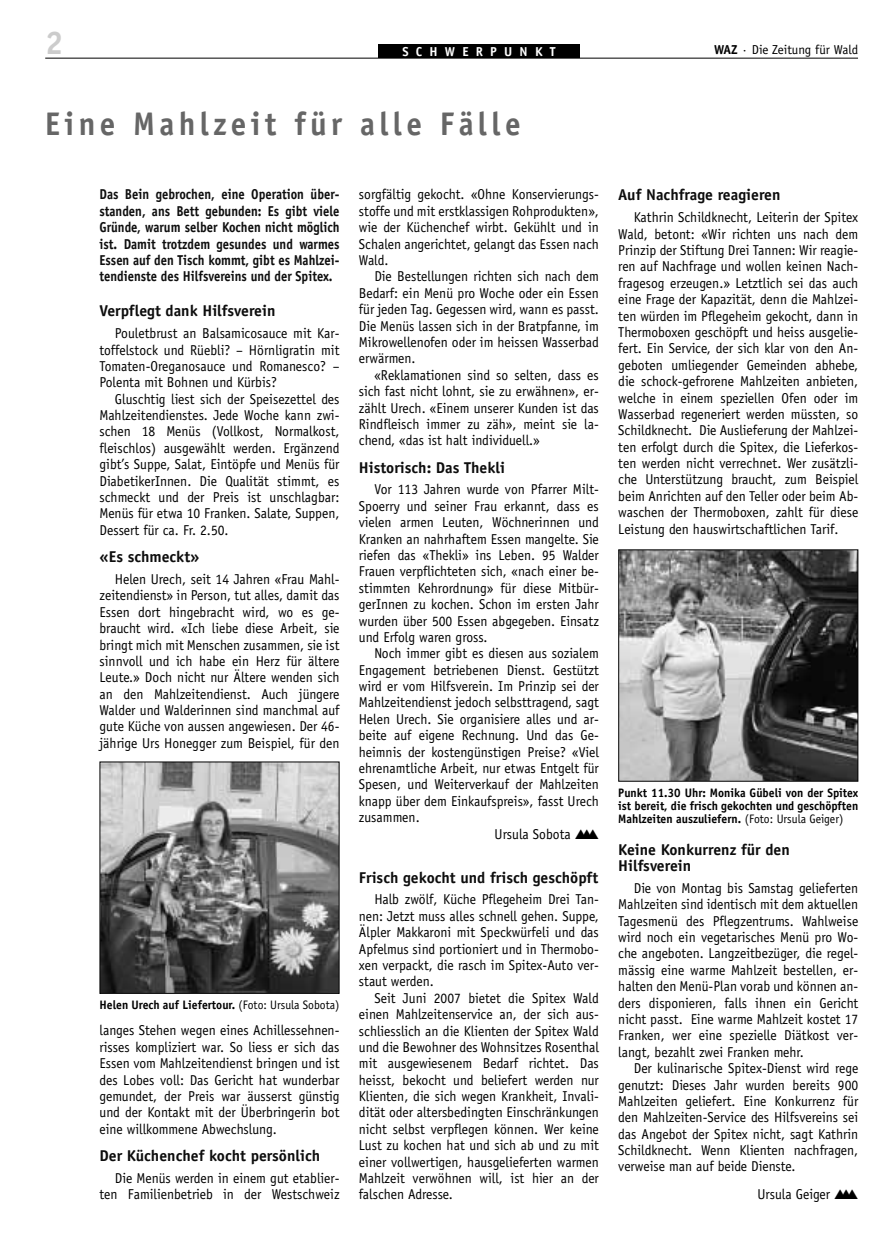
<style>
.page{position:relative;width:893px;height:1253px;background:#fff}
.page>*{position:absolute;margin:0;border:0;box-sizing:border-box;transform-origin:0 0}
.t1{font:700 32.7px "Officina Sans";letter-spacing:.14em;color:#666;scale:.95 1}
.t2{font:700 32.7px "Officina Sans";color:#ccc}
.t3{font:700 15.75px/16.4px "Officina Sans";color:#0d0d0d}
.t4{font:14.4px/16.4px "Officina Sans";color:#000;text-align:justify;scale:.95 1}
.t5{font:700 14.4px/16.4px "Officina Sans";color:#0d0d0d;text-align:justify;scale:.88 1}
.t6{font:12.9px "Officina Sans";color:#000}
.t7{font:700 12.9px "Officina Sans";letter-spacing:.555em;color:#fff}
.t8{font:700 12.3px/12.9px "Officina Sans";color:#000;text-align:justify;scale:.95 1}
.s1{font-weight:700}
.s2{font-weight:400}
</style>
<div class="page">
<hr style="left:45px;top:58px;width:813px;height:1px;background:#000">
<div style="left:378px;top:44px;width:201px;height:14px;background:#000"></div>
<img style="left:620px;top:551px;width:236px;height:228px">
<div style="left:618px;top:549px;width:240px;height:232px;border:1px solid #000"></div>
<img style="left:101px;top:763px;width:236px;height:228px">
<div style="left:99px;top:761px;width:240px;height:232px;border:1px solid #000"></div>
<h1 class="t2" style="left:45px;top:30px;width:20px">2</h1>
<p class="t7" style="left:402px;top:46px;width:154px">SCHWERPUNKT</p>
<p class="t6" style="left:714px;top:45px;width:146px"><span class="s1">WAZ</span> · Die Zeitung für Wald</p>
<h1 class="t1" style="left:45px;top:112px;width:502px">Eine Mahlzeit für alle Fälle</h1>
<p class="t5" style="left:99px;top:188px;width:274px">Das Bein gebrochen, eine Operation über&shy;standen, ans Bett gebunden: Es gibt viele Gründe, warum selber Kochen nicht möglich ist. Damit trotzdem gesundes und warmes Essen auf den Tisch kommt, gibt es Mahlzei&shy;tendienste des Hilfsvereins und der Spitex.</p>
<p class="t3" style="left:99px;top:304px;width:177px">Verpflegt dank Hilfsverein</p>
<p class="t4" style="left:99px;top:326px;width:254px;text-indent:15px">Pouletbrust an Balsamicosauce mit Kar&shy;toffelstock und Rüebli? – Hörnligratin mit Tomaten-Oreganosauce und Romanesco? – Polenta mit Bohnen und Kürbis?</p>
<p class="t4" style="left:99px;top:392px;width:254px;text-indent:15px">Gluschtig liest sich der Speisezettel des Mahlzeitendienstes. Jede Woche kann zwi&shy;schen 18 Menüs (Vollkost, Normalkost, fleischlos) ausgewählt werden. Ergänzend gibt’s Suppe, Salat, Eintöpfe und Menüs für DiabetikerInnen. Die Qualität stimmt, es schmeckt und der Preis ist unschlagbar:<br>Menüs für etwa 10 Franken. Salate, Suppen, Dessert für ca. Fr. 2.50.</p>
<p class="t3" style="left:99px;top:550px;width:101px">«Es schmeckt»</p>
<p class="t4" style="left:99px;top:572px;width:254px;text-indent:15px">Helen Urech, seit 14 Jahren «Frau Mahl&shy;zeitendienst» in Person, tut alles, damit das Essen dort hingebracht wird, wo es ge&shy;braucht wird. «Ich liebe diese Arbeit, sie bringt mich mit Menschen zusammen, sie ist sinnvoll und ich habe ein Herz für ältere Leute.» Doch nicht nur Ältere wenden sich an den Mahlzeitendienst. Auch jüngere Walder und Walderinnen sind manchmal auf gute Küche von aussen angewiesen. Der 46- jährige Urs Honegger zum Beispiel, für den</p>
<p class="t8" style="left:99px;top:999px;width:254px">Helen Urech auf Liefertour. <span class="s2">(Foto: Ursula Sobota)</span></p>
<p class="t4" style="left:99px;top:1023px;width:254px">langes Stehen wegen eines Achillessehnen&shy;risses kompliziert war. So liess er sich das Essen vom Mahlzeitendienst bringen und ist des Lobes voll: Das Gericht hat wunderbar gemundet, der Preis war äusserst günstig und der Kontakt mit der Überbringerin bot eine willkommene Abwechslung.</p>
<p class="t3" style="left:99px;top:1148px;width:222px">Der Küchenchef kocht persönlich</p>
<p class="t4" style="left:99px;top:1171px;width:254px;text-align:right">Die Menüs werden in einem gut etablier&shy;ten Familienbetrieb in der Westschweiz</p>
<p class="t4" style="left:359px;top:188px;width:254px">sorgfältig gekocht. «Ohne Konservierungs&shy;stoffe und mit erstklassigen Rohprodukten», wie der Küchenchef wirbt. Gekühlt und in Schalen angerichtet, gelangt das Essen nach Wald.</p>
<p class="t4" style="left:359px;top:269px;width:254px;text-indent:15px">Die Bestellungen richten sich nach dem Bedarf: ein Menü pro Woche oder ein Essen für jeden Tag. Gegessen wird, wann es passt.<br>Die Menüs lassen sich in der Bratpfanne, im Mikrowellenofen oder im heissen Wasserbad erwärmen.</p>
<p class="t4" style="left:359px;top:368px;width:254px;text-indent:15px">«Reklamationen sind so selten, dass es sich fast nicht lohnt, sie zu erwähnen», er&shy;zählt Urech. «Einem unserer Kunden ist das Rindfleisch immer zu zäh», meint sie la&shy;chend, «das ist halt individuell.»</p>
<p class="t3" style="left:359px;top:460px;width:148px">Historisch: Das Thekli</p>
<p class="t4" style="left:359px;top:482px;width:254px;text-indent:15px">Vor 113 Jahren wurde von Pfarrer Milt-Spoerry und seiner Frau erkannt, dass es vielen armen Leuten, Wöchnerinnen und Kranken an nahrhaftem Essen mangelte. Sie riefen das «Thekli» ins Leben. 95 Walder Frauen verpflichteten sich, «nach einer be&shy;stimmten Kehrordnung» für diese Mitbür&shy;gerInnen zu kochen. Schon im ersten Jahr wurden über 500 Essen abgegeben. Einsatz und Erfolg waren gross.</p>
<p class="t4" style="left:374px;top:646px;width:238px">Noch immer gibt es diesen aus sozialem</p>
<p class="t4" style="left:359px;top:663px;width:254px">Engagement betriebenen Dienst. Gestützt</p>
<p class="t4" style="left:359px;top:679px;width:254px">wird er vom Hilfsverein. Im Prinzip sei der</p>
<p class="t4" style="left:359px;top:695px;width:254px">Mahlzeitendienst jedoch selbsttragend, sagt</p>
<p class="t4" style="left:359px;top:712px;width:254px">Helen Urech. Sie organisiere alles und ar-</p>
<p class="t4" style="left:359px;top:728px;width:254px">beite auf eigene Rechnung. Und das Ge-</p>
<p class="t4" style="left:359px;top:744px;width:254px">heimnis der kostengünstigen Preise? «Viel</p>
<p class="t4" style="left:359px;top:761px;width:254px">ehrenamtliche Arbeit, nur etwas Entgelt für</p>
<p class="t4" style="left:359px;top:777px;width:254px">Spesen, und Weiterverkauf der Mahlzeiten</p>
<p class="t4" style="left:359px;top:794px;width:254px">knapp über dem Einkaufspreis», fasst Urech</p>
<p class="t4" style="left:359px;top:810px;width:65px">zusammen.</p>
<p class="t4" style="left:494px;top:826px;width:111px">Ursula Sobota ▲▲▲</p>
<p class="t3" style="left:359px;top:870px;width:241px">Frisch gekocht und frisch geschöpft</p>
<p class="t4" style="left:359px;top:892px;width:254px;text-indent:15px">Halb zwölf, Küche Pflegeheim Drei Tan&shy;nen: Jetzt muss alles schnell gehen. Suppe, Älpler Makkaroni mit Speckwürfeli und das Apfelmus sind portioniert und in Thermobo&shy;xen verpackt, die rasch im Spitex-Auto ver&shy;staut werden.</p>
<p class="t4" style="left:359px;top:991px;width:254px;text-indent:15px">Seit Juni 2007 bietet die Spitex Wald einen Mahlzeitenservice an, der sich aus&shy;schliesslich an die Klienten der Spitex Wald und die Bewohner des Wohnsitzes Rosenthal mit ausgewiesenem Bedarf richtet. Das heisst, bekocht und beliefert werden nur Klienten, die sich wegen Krankheit, Invali&shy;dität oder altersbedingten Einschränkungen nicht selbst verpflegen können. Wer keine Lust zu kochen hat und sich ab und zu mit einer vollwertigen, hausgelieferten warmen Mahlzeit verwöhnen will, ist hier an der falschen Adresse.</p>
<p class="t3" style="left:618px;top:188px;width:164px">Auf Nachfrage reagieren</p>
<p class="t4" style="left:618px;top:210px;width:254px;text-indent:15px">Kathrin Schildknecht, Leiterin der Spitex Wald, betont: «Wir richten uns nach dem Prinzip der Stiftung Drei Tannen: Wir reagie&shy;ren auf Nachfrage und wollen keinen Nach&shy;fragesog erzeugen.» Letztlich sei das auch eine Frage der Kapazität, denn die Mahlzei&shy;ten würden im Pflegeheim gekocht, dann in Thermoboxen geschöpft und heiss ausgelie&shy;fert. Ein Service, der sich klar von den An&shy;geboten umliegender Gemeinden abhebe, die schock-gefrorene Mahlzeiten anbieten, welche in einem speziellen Ofen oder im Wasserbad regeneriert werden müssten, so Schildknecht. Die Auslieferung der Mahlzei&shy;ten erfolgt durch die Spitex, die Lieferkos&shy;ten werden nicht verrechnet. Wer zusätzli&shy;che Unterstützung braucht, zum Beispiel beim Anrichten auf den Teller oder beim Ab&shy;waschen der Thermoboxen, zahlt für diese Leistung den hauswirtschaftlichen Tarif.</p>
<p class="t8" style="left:618px;top:787px;width:254px">Punkt 11.30 Uhr: Monika Gübeli von der Spitex ist bereit, die frisch gekochten und geschöpften Mahlzeiten auszuliefern. <span class="s2">(Foto: Ursula Geiger)</span></p>
<p class="t3" style="left:618px;top:842px;width:173px">Keine Konkurrenz für den<br>Hilfsverein</p>
<p class="t4" style="left:618px;top:881px;width:254px;text-indent:15px">Die von Montag bis Samstag gelieferten Mahlzeiten sind identisch mit dem aktuellen Tagesmenü des Pflegzentrums. Wahlweise wird noch ein vegetarisches Menü pro Wo&shy;che angeboten. Langzeitbezüger, die regel&shy;mässig eine warme Mahlzeit bestellen, er&shy;halten den Menü-Plan vorab und können an&shy;ders disponieren, falls ihnen ein Gericht nicht passt. Eine warme Mahlzeit kostet 17<br>Franken, wer eine spezielle Diätkost ver&shy;langt, bezahlt zwei Franken mehr.</p>
<p class="t4" style="left:618px;top:1061px;width:254px;text-indent:15px">Der kulinarische Spitex-Dienst wird rege genutzt: Dieses Jahr wurden bereits 900<br>Mahlzeiten geliefert. Eine Konkurrenz für den Mahlzeiten-Service des Hilfsvereins sei das Angebot der Spitex nicht, sagt Kathrin Schildknecht. Wenn Klienten nachfragen, verweise man auf beide Dienste.</p>
<p class="t4" style="left:757px;top:1187px;width:108px">Ursula Geiger ▲▲▲</p>
</div>
